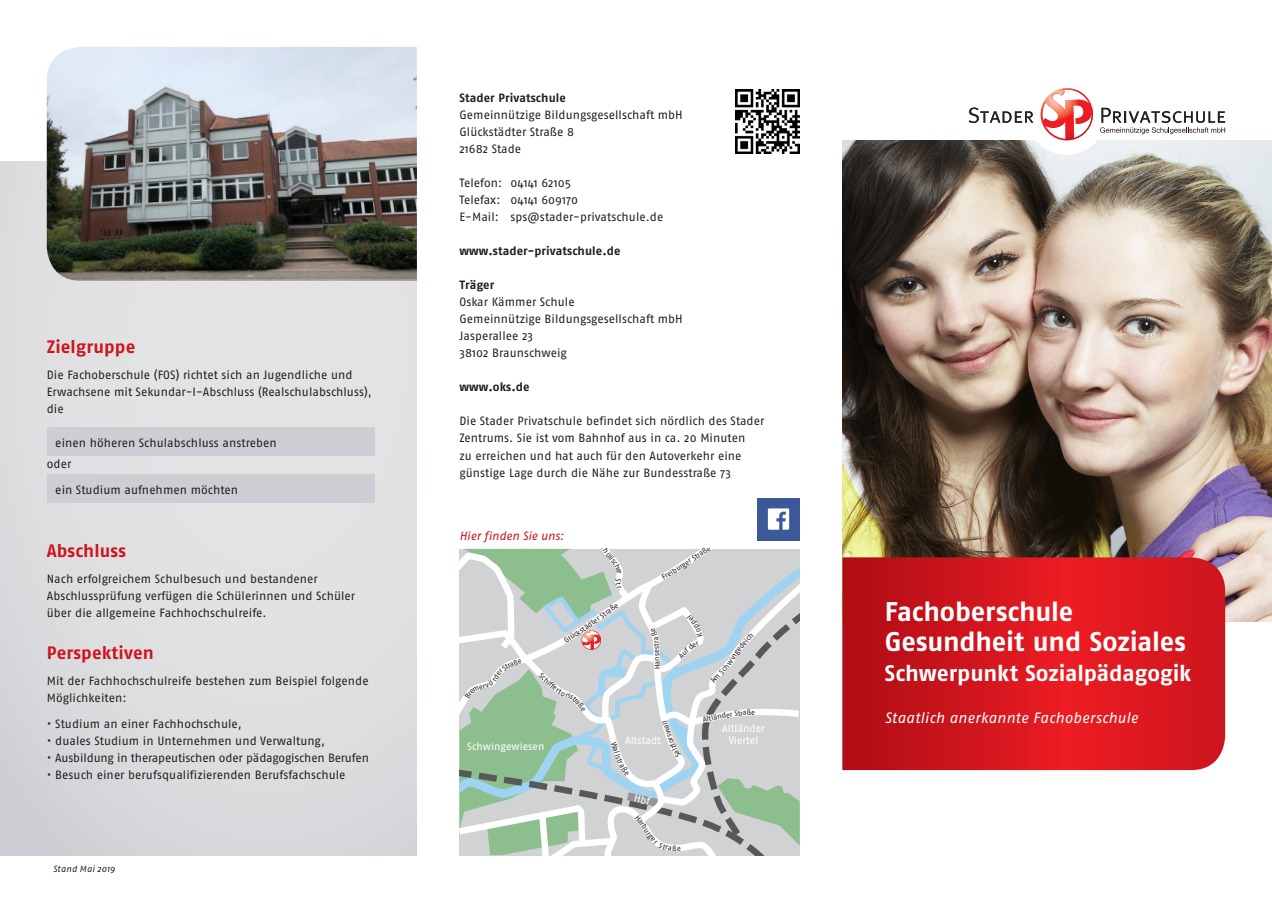
<style>
.page{position:relative;width:1272px;height:902px;background:#fff}
.page>*{position:absolute;margin:0;border:0;box-sizing:border-box;transform-origin:0 0}
.Titelheadline_Flyer{font:700 27px/29.7px "Fago No";letter-spacing:-.005em;color:#fff}
.Titelheadline_Flyer-2{font:700 22.5px "Fago No";letter-spacing:-.005em;color:#fff}
.Headline_2_Innenseit{font:700 18px "Fago No";letter-spacing:.005em;color:#cd151d}
.Subheadline_Titel_Fl{font:italic 15px "Fago No";letter-spacing:.01em;color:#fff}
.Copy_Flyer{font:12px/17px "Fago No";color:#231f20}
.Headline_2_Innenseit-2{font:12px/17px "Fago No";letter-spacing:.005em;color:#231f20}
.Copyhead_Flyer{font:700 12px "Fago No";letter-spacing:.005em;color:#231f20}
.Bildunterschrift_u_ä{font:italic 12px "Fago No";color:#cd151d}
.t1{font:10.5px/12.6px "Fago No";color:#fff;text-align:center}
.Bildunterschrift_u_ä-2{font:italic 9px "Fago No";letter-spacing:.015em;color:#231f20}
.t2{font:7.5px "Fago No";color:#231f20}
</style>
<div class="page">
<img style="left:842px;top:140px;width:429px;height:481px">
<div style="left:757px;top:497px;width:42px;height:43px;background:#3b5998"></div>
<svg style="left:767px;top:508px;width:22px;height:21px"></svg>
<img style="left:736px;top:89px;width:63px;height:64px">
<div style="left:1025px;top:74px;width:82px;height:81px;background:#fff;border-radius:50%"></div>
<svg style="left:842px;top:557px;width:383px;height:213px;background:#d2171e"></svg>
<svg style="left:968px;top:88px;width:257px;height:52px"></svg>
<div style="left:0;top:162px;width:417px;height:693px;background:#e0e0e2"></div>
<div style="left:47px;top:427px;width:327px;height:28px;background:#cdcdd3"></div>
<div style="left:47px;top:474px;width:327px;height:28px;background:#cdcdd3"></div>
<img style="left:47px;top:47px;width:370px;height:234px">
<svg style="left:459px;top:548px;width:340px;height:307px;background:#c4d0cb"></svg>
<p class="Headline_2_Innenseit" style="left:47px;top:336px;width:90px">Zielgruppe</p>
<p class="Headline_2_Innenseit-2" style="left:47px;top:366px;width:326px">Die Fachoberschule (FOS) richtet sich an Jugendliche und<br>Erwachsene mit Sekundar-I-Abschluss (Realschulabschluss), die</p>
<p class="Headline_2_Innenseit-2" style="left:55px;top:434px;width:223px">einen höheren Schulabschluss anstreben</p>
<p class="Headline_2_Innenseit-2" style="left:47px;top:455px;width:26px">oder</p>
<p class="Headline_2_Innenseit-2" style="left:55px;top:480px;width:184px">ein Studium aufnehmen möchten</p>
<p class="Headline_2_Innenseit" style="left:47px;top:540px;width:81px">Abschluss</p>
<p class="Copy_Flyer" style="left:47px;top:570px;width:310px">Nach erfolgreichem Schulbesuch und bestandener<br>Abschlussprüfung verfügen die Schülerinnen und Schüler über die allgemeine Fachhochschulreife.</p>
<p class="Headline_2_Innenseit" style="left:47px;top:642px;width:108px">Perspektiven</p>
<p class="Headline_2_Innenseit-2" style="left:47px;top:672px;width:323px">Mit der Fachhochschulreife bestehen zum Beispiel folgende<br>Möglichkeiten:</p>
<p class="Copy_Flyer" style="left:47px;top:714px;width:196px">• Studium an einer Fachhochschule,</p>
<p class="Copy_Flyer" style="left:47px;top:731px;width:280px">• duales Studium in Unternehmen und Verwaltung,</p>
<p class="Copy_Flyer" style="left:47px;top:748px;width:323px">• Ausbildung in therapeutischen oder pädagogischen Berufen</p>
<p class="Copy_Flyer" style="left:47px;top:765px;width:300px">• Besuch einer berufsqualifizierenden Berufsfachschule</p>
<p class="Bildunterschrift_u_ä-2" style="left:53px;top:863px;width:63px">Stand Mai 2019</p>
<p class="Copyhead_Flyer" style="left:459px;top:91px;width:108px">Stader Privatschule</p>
<p class="Copy_Flyer" style="left:459px;top:106px;width:225px">Gemeinnützige Bildungsgesellschaft mbH<br>Glückstädter Straße 8<br>21682 Stade</p>
<p class="Copy_Flyer" style="left:459px;top:174px;width:120px">Telefon: 04141 62105<br>Telefax: 04141 609170</p>
<p class="Copy_Flyer" style="left:459px;top:208px;width:205px">E-Mail: sps@stader-privatschule.de</p>
<p class="Copyhead_Flyer" style="left:459px;top:244px;width:162px">www.stader-privatschule.de</p>
<p class="Copyhead_Flyer" style="left:459px;top:278px;width:36px">Träger</p>
<p class="Copy_Flyer" style="left:459px;top:293px;width:117px">Oskar Kämmer Schule</p>
<p class="Copy_Flyer" style="left:459px;top:310px;width:225px">Gemeinnützige Bildungsgesellschaft mbH</p>
<p class="Copy_Flyer" style="left:459px;top:327px;width:75px">Jasperallee 23</p>
<p class="Copy_Flyer" style="left:459px;top:344px;width:109px">38102 Braunschweig</p>
<p class="Copyhead_Flyer" style="left:459px;top:380px;width:72px">www.oks.de</p>
<p class="Copy_Flyer" style="left:459px;top:412px;width:306px">Die Stader Privatschule befindet sich nördlich des Stader<br>Zentrums. Sie ist vom Bahnhof aus in ca. 20 Minuten</p>
<p class="Copy_Flyer" style="left:459px;top:446px;width:284px">zu erreichen und hat auch für den Autoverkehr eine</p>
<p class="Copy_Flyer" style="left:459px;top:463px;width:273px">günstige Lage durch die Nähe zur Bundesstraße 73</p>
<p class="Bildunterschrift_u_ä" style="left:459px;top:529px;width:106px">Hier finden Sie uns:</p>
<p class="t2" style="left:603px;top:609px;width:16px;rotate:-35deg">raße</p>
<p class="t2" style="left:582px;top:624px;width:27px;rotate:-36deg">ädter St</p>
<p class="t2" style="left:679px;top:562px;width:35px;rotate:-33deg">ger Straße</p>
<p class="t2" style="left:663px;top:572px;width:22px;rotate:-32deg">reibur</p>
<p class="t2" style="left:652px;top:660px;width:19px;rotate:-92deg">nsest</p>
<p class="t1" style="left:467px;top:739px;width:79px">Schwingewiesen</p>
<p class="t1" style="left:625px;top:733px;width:37px">Altstadt</p>
<p class="t1" style="left:722px;top:721px;width:44px">Altländer<br>Viertel</p>
<p class="Titelheadline_Flyer" style="left:884px;top:596px;width:302px">Fachoberschule<br>Gesundheit und Soziales</p>
<p class="Titelheadline_Flyer-2" style="left:884px;top:659px;width:308px">Schwerpunkt Sozialpädagogik</p>
<p class="Subheadline_Titel_Fl" style="left:884px;top:709px;width:254px">Staatlich anerkannte Fachoberschule</p>
</div>
